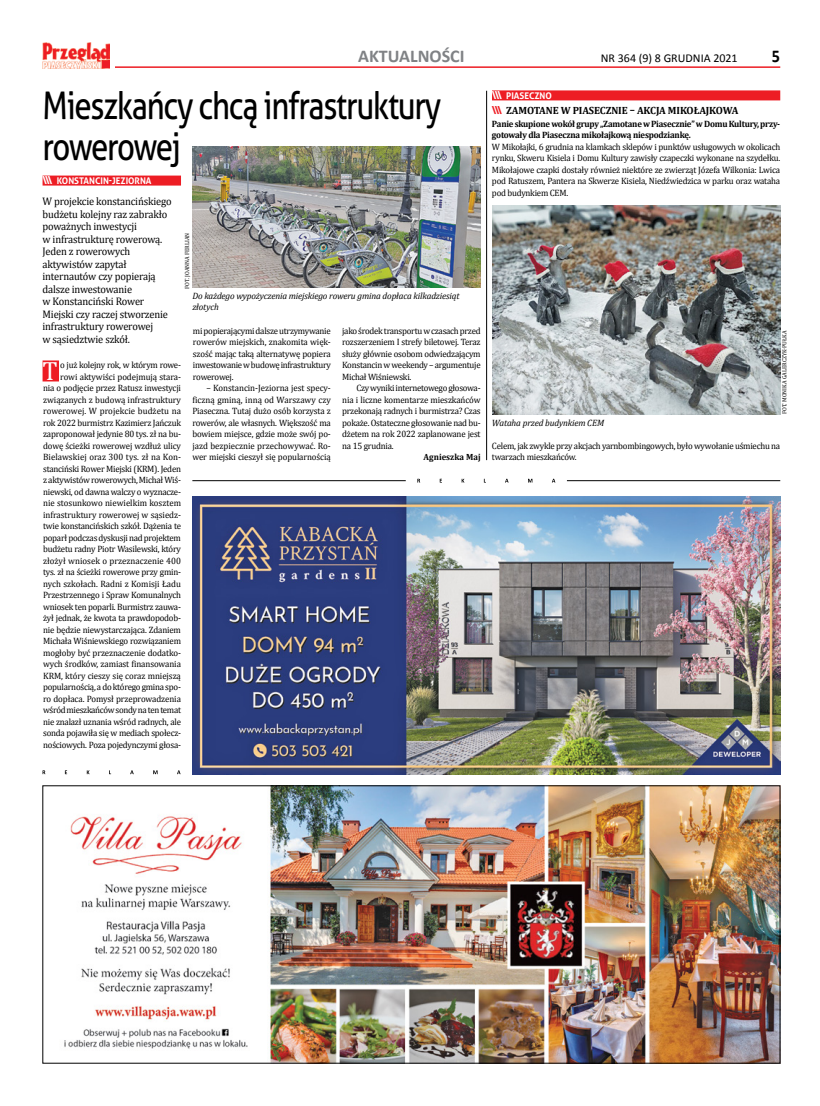
<style>
.page{position:relative;width:820px;height:1106px;background:#fff}
.page>*{position:absolute;margin:0;border:0;box-sizing:border-box;transform-origin:0 0}
.t1{font:38px/41px "Aller";letter-spacing:-.04em;color:#000;scale:.82 1}
.t2{font:26.5px "Cambria";color:#fff;scale:.96 1}
.t3{font:700 18px "Calibri";color:#808285}
.t4{font:700 18px "Calibri";color:#000;scale:.9 1}
.t5{font:12px "Calibri";color:#000}
.t6{font:11px/12.5px "Cambria";letter-spacing:-.015em;color:#000;scale:.95 1}
.t7{font:700 10.5px "Cambria";letter-spacing:-.01em;color:#000}
.t8{font:9.2px/11.5px "Cambria";letter-spacing:-.025em;color:#000;text-align:justify;scale:.96 1}
.t9{font:700 9.2px/11.5px "Cambria";letter-spacing:-.025em;color:#000;scale:.95 1}
.t10{font:italic 9.2px/11px "Cambria";letter-spacing:-.015em;color:#000}
.t11{font:700 9.2px "Aller";color:#fff;scale:.96 1}
.t12{font:700 9px "Cambria";color:#000;scale:.96 1}
.t13{font:6px "Cambria";color:#000;scale:.96 1}
.s1{font-size:11px}
.s2{font-family:"Aller";font-size:11px;color:#ed1d24}
</style>
<div class="page">
<hr style="left:43px;top:66px;width:737px;height:2px;background:#ed1d24">
<div style="left:43px;top:42px;width:71px;height:26px;background:#fff"></div>
<img style="left:43px;top:42px;width:67px;height:26px">
<img style="left:64px;top:787px;width:714px;height:274px">
<img style="left:192px;top:496px;width:588px;height:278px">
<div style="left:43px;top:175px;width:138px;height:10px;background:#ed1d24"></div>
<div style="left:43px;top:360px;width:16px;height:21px;background:#ed1d24"></div>
<img style="left:192px;top:146px;width:288px;height:142px">
<div style="left:492px;top:90px;width:288px;height:10px;background:#ed1d24"></div>
<img style="left:492px;top:206px;width:288px;height:208px">
<svg style="left:417px;top:479px;width:138px;height:3px"></svg>
<hr style="left:192px;top:480px;width:213px;height:1px;background:#000">
<hr style="left:566px;top:480px;width:214px;height:1px;background:#000">
<svg style="left:43px;top:770px;width:137px;height:4px"></svg>
<hr style="left:486px;top:91px;width:1px;height:369px;background:#000">
<h3 class="t3" style="left:358px;top:45px;width:108px">AKTUALNOŚCI</h3>
<h3 class="t5" style="left:600px;top:51px;width:138px">NR 364 (9) 8 GRUDNIA 2021</h3>
<h3 class="t4" style="left:771px;top:45px;width:11px">5</h3>
<h1 class="t1" style="left:43px;top:85px;width:487px">Mieszkańcy chcą infrastruktury rowerowej</h1>
<p class="t11" style="left:43px;top:175px;width:115px"><span class="s1">\\\</span> KONSTANCIN-JEZIORNA</p>
<p class="t6" style="left:43px;top:195px;width:137px">W projekcie konstancińskiego budżetu kolejny raz zabrakło poważnych inwestycji<br>w infrastrukturę rowerową.<br>Jeden z rowerowych aktywistów zapytał internautów czy popierają dalsze inwestowanie<br>w Konstanciński Rower<br>Miejski czy raczej stworzenie infrastruktury rowerowej<br>w sąsiedztwie szkół.</p>
<h2 class="t2" style="left:42px;top:355px;width:17px">T</h2>
<p class="t13" style="left:183px;top:288px;width:60px;rotate:-90deg">FOT. JOANNA FERLIAN</p>
<p class="t10" style="left:192px;top:290px;width:268px">Do każdego wypożyczenia miejskiego roweru gmina dopłaca kilkadziesiąt złotych</p>
<p class="t8" style="left:342px;top:325px;width:146px">jako środek transportu w czasach przed rozszerzeniem I strefy biletowej. Teraz służy głównie osobom odwiedzającym Konstancin w weekendy – argumentuje Michał Wiśniewski.</p>
<p class="t8" style="left:342px;top:382px;width:146px;text-indent:14px">Czy wyniki internetowego głosowa&shy;nia i liczne komentarze mieszkańców przekonają radnych i burmistrza? Czas pokaże. Ostateczne głosowanie nad bu&shy;dżetem na rok 2022 zaplanowane jest na 15 grudnia.</p>
<p class="t12" style="left:423px;top:451px;width:61px">Agnieszka Maj</p>
<p class="t8" style="left:193px;top:325px;width:145px">mi popierającymi dalsze utrzymywanie rowerów miejskich, znakomita więk&shy;szość mając taką alternatywę popiera inwestowanie w budowę infrastruktury rowerowej.</p>
<p class="t8" style="left:192px;top:382px;width:146px;text-indent:14px">– Konstancin-Jeziorna jest specy&shy;ficzną gminą, inną od Warszawy czy Piaseczna. Tutaj dużo osób korzysta z rowerów, ale własnych. Większość ma bowiem miejsce, gdzie może swój po&shy;jazd bezpiecznie przechowywać. Ro&shy;wer miejski cieszył się popularnością</p>
<p class="t8" style="left:43px;top:359px;width:145px;text-align:right">o już kolejny rok, w którym rowe&shy;rowi aktywiści podejmują stara-<br>nia o podjęcie przez Ratusz inwestycji związanych z budową infrastruktury rowerowej. W projekcie budżetu na rok 2022 burmistrz Kazimierz Jańczuk zaproponował jedynie 80 tys. zł na bu&shy;dowę ścieżki rowerowej wzdłuż ulicy Bielawskiej oraz 300 tys. zł na Kon&shy;stanciński Rower Miejski (KRM). Jeden z aktywistów rowerowych, Michał Wiś&shy;niewski, od dawna walczy o wyznacze&shy;nie stosunkowo niewielkim kosztem infrastruktury rowerowej w sąsiedz&shy;twie konstancińskich szkół. Dążenia te poparł podczas dyskusji nad projektem budżetu radny Piotr Wasilewski, który złożył wniosek o przeznaczenie 400 tys. zł na ścieżki rowerowe przy gmin&shy;nych szkołach. Radni z Komisji Ładu Przestrzennego i Spraw Komunalnych wniosek ten poparli. Burmistrz zauwa&shy;żył jednak, że kwota ta prawdopodob&shy;nie będzie niewystarczająca. Zdaniem Michała Wiśniewskiego rozwiązaniem mogłoby być przeznaczenie dodatko&shy;wych środków, zamiast finansowania KRM, który cieszy się coraz mniejszą popularnością, a do którego gmina spo&shy;ro dopłaca. Pomysł przeprowadzenia wśród mieszkańców sondy na ten temat nie znalazł uznania wśród radnych, ale sonda pojawiła się w mediach społecz&shy;nościowych. Poza pojedynczymi głosa-</p>
<p class="t11" style="left:492px;top:90px;width:64px"><span class="s1">\\\</span> PIASECZNO</p>
<p class="t7" style="left:492px;top:103px;width:248px"><span class="s2">\\\</span> ZAMOTANE W PIASECZNIE – AKCJA MIKOŁAJKOWA</p>
<p class="t9" style="left:492px;top:117px;width:305px">Panie skupione wokół grupy „Zamotane w Piasecznie” w Domu Kultury, przy&shy;gotowały dla Piaseczna mikołajkową niespodziankę.</p>
<p class="t8" style="left:492px;top:141px;width:302px">W Mikołajki, 6 grudnia na klamkach sklepów i punktów usługowych w okolicach rynku, Skweru Kisiela i Domu Kultury zawisły czapeczki wykonane na szydełku.<br>Mikołajowe czapki dostały również niektóre ze zwierząt Józefa Wilkonia: Lwica pod Ratuszem, Pantera na Skwerze Kisiela, Niedźwiedzica w parku oraz wataha pod budynkiem CEM.</p>
<p class="t10" style="left:492px;top:417px;width:114px">Wataha przed budynkiem CEM</p>
<p class="t13" style="left:780px;top:414px;width:89px;rotate:-90deg">FOT. MONIKA GALERCZYK-PUŁKA</p>
<p class="t8" style="left:492px;top:440px;width:301px">Celem, jak zwykle przy akcjach yarnbombingowych, było wywołanie uśmiechu na twarzach mieszkańców.</p>
</div>
